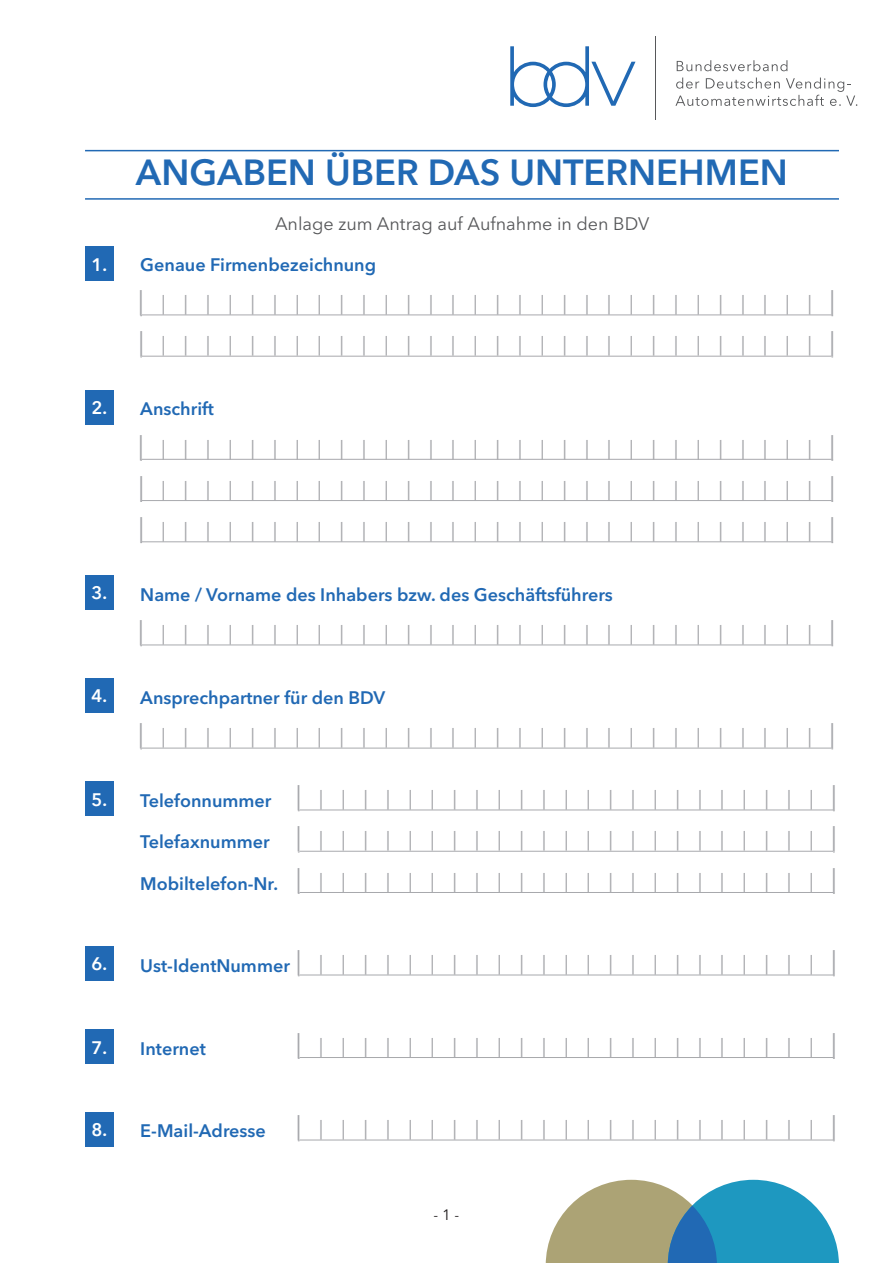
<style>
.page{position:relative;width:893px;height:1263px;background:#fff}
.page>*{position:absolute;margin:0;border:0;box-sizing:border-box;transform-origin:0 0}
.t1{font:600 36px "Avenir Next LT Pro";color:#2169b4}
.t2{font:21px/41.2px "Plain DB Normal";color:#a8a9ad;text-align:justify}
.t3{font:600 18px "Avenir Next LT Pro";color:#2169b4}
.t4{font:18px "Avenir Next LT Pro";color:#57585a}
.t5{font:600 18px "Avenir Next LT Pro";color:#fff}
.t6{font:15px "Avenir Next LT Pro";color:#231f20}
.s1{font-size:27px}
.s2{font-family:"Avenir Next LT Pro";font-weight:600;font-size:18px;color:#2169b4}
</style>
<div class="page">
<hr style="left:142px;top:314px;width:689px;height:1px;background:#a8a9ad">
<hr style="left:142px;top:356px;width:689px;height:1px;background:#a8a9ad">
<hr style="left:142px;top:459px;width:689px;height:1px;background:#a8a9ad">
<hr style="left:142px;top:500px;width:689px;height:1px;background:#a8a9ad">
<hr style="left:142px;top:541px;width:689px;height:1px;background:#a8a9ad">
<hr style="left:142px;top:644px;width:689px;height:1px;background:#a8a9ad">
<hr style="left:142px;top:748px;width:689px;height:1px;background:#a8a9ad">
<hr style="left:300px;top:809px;width:533px;height:1px;background:#a8a9ad">
<hr style="left:300px;top:851px;width:533px;height:1px;background:#a8a9ad">
<hr style="left:300px;top:892px;width:533px;height:1px;background:#a8a9ad">
<hr style="left:300px;top:974px;width:533px;height:1px;background:#a8a9ad">
<hr style="left:300px;top:1057px;width:533px;height:1px;background:#a8a9ad">
<hr style="left:300px;top:1139px;width:533px;height:1px;background:#a8a9ad">
<hr style="left:85px;top:150px;width:754px;height:1px;background:#2169b4">
<hr style="left:85px;top:198px;width:754px;height:2px;background:#2169b4">
<svg style="left:677px;top:60px;width:110px;height:11px"></svg>
<svg style="left:675px;top:78px;width:182px;height:28px"></svg>
<hr style="left:655px;top:36px;width:1px;height:84px;background:#57585a">
<svg style="left:510px;top:46px;width:125px;height:61px"></svg>
<svg style="left:546px;top:1180px;width:293px;height:83px"></svg>
<div style="left:85px;top:246px;width:28px;height:35px;background:#2169b4"></div>
<div style="left:85px;top:390px;width:28px;height:35px;background:#2169b4"></div>
<div style="left:85px;top:575px;width:28px;height:35px;background:#2169b4"></div>
<div style="left:85px;top:678px;width:28px;height:35px;background:#2169b4"></div>
<div style="left:85px;top:781px;width:28px;height:35px;background:#2169b4"></div>
<div style="left:85px;top:945px;width:28px;height:35px;background:#2169b4"></div>
<div style="left:85px;top:1029px;width:28px;height:35px;background:#2169b4"></div>
<div style="left:85px;top:1112px;width:28px;height:35px;background:#2169b4"></div>
<p class="t5" style="left:92px;top:253px;width:17px">1.</p>
<p class="t5" style="left:92px;top:397px;width:17px">2.</p>
<p class="t5" style="left:92px;top:582px;width:17px">3.</p>
<p class="t5" style="left:92px;top:685px;width:17px">4.</p>
<p class="t5" style="left:92px;top:788px;width:17px">5.</p>
<p class="t5" style="left:92px;top:953px;width:17px">6.</p>
<p class="t5" style="left:92px;top:1036px;width:17px">7.</p>
<p class="t5" style="left:92px;top:1119px;width:17px">8.</p>
<h1 class="t1" style="left:136px;top:151px;width:654px">ANGABEN ÜBER DAS UNTERNEHMEN</h1>
<p class="t4" style="left:275px;top:213px;width:376px">Anlage zum Antrag auf Aufnahme in den BDV</p>
<p class="t3" style="left:140px;top:254px;width:237px">Genaue Firmenbezeichnung</p>
<p class="t2" style="left:140px;top:285px;width:694px"><span class="s1">|</span>||||||||||||||||||||||||||||||<span class="s1">| |</span>||||||||||||||||||||||||||||||<span class="s1">|</span></p>
<p class="t3" style="left:140px;top:398px;width:75px">Anschrift</p>
<p class="t2" style="left:140px;top:429px;width:694px"><span class="s1">|</span>||||||||||||||||||||||||||||||<span class="s1">| |</span>||||||||||||||||||||||||||||||<span class="s1">| |</span>||||||||||||||||||||||||||||||<span class="s1">|</span></p>
<p class="t3" style="left:140px;top:584px;width:474px">Name / Vorname des Inhabers bzw. des Geschäftsführers</p>
<p class="t2" style="left:140px;top:615px;width:694px"><span class="s1">|</span>||||||||||||||||||||||||||||||<span class="s1">|</span></p>
<p class="t3" style="left:140px;top:687px;width:247px">Ansprechpartner für den BDV</p>
<p class="t2" style="left:140px;top:718px;width:694px"><span class="s1">|</span>||||||||||||||||||||||||||||||<span class="s1">|</span></p>
<p class="t2" style="left:140px;top:780px;width:696px"><span class="s2">Telefonnummer</span> <span class="s1">|</span>|||||||||||||||||||||||<span class="s1">| </span><span class="s2">Telefaxnummer</span> <span class="s1">|</span>|||||||||||||||||||||||<span class="s1">| </span><span class="s2">Mobiltelefon-Nr.</span> <span class="s1">|</span>|||||||||||||||||||||||<span class="s1">|</span></p>
<p class="t2" style="left:140px;top:945px;width:696px"><span class="s2">Ust-IdentNummer</span><span class="s1">|</span>|||||||||||||||||||||||<span class="s1">|</span></p>
<p class="t3" style="left:140px;top:1037px;width:67px">Internet</p>
<p class="t2" style="left:298px;top:1027px;width:538px"><span class="s1">|</span>|||||||||||||||||||||||<span class="s1">|</span></p>
<p class="t2" style="left:140px;top:1110px;width:696px"><span class="s2">E-Mail-Adresse</span> <span class="s1">|</span>|||||||||||||||||||||||<span class="s1">|</span></p>
<p class="t6" style="left:434px;top:1206px;width:27px">- 1 -</p>
</div>
